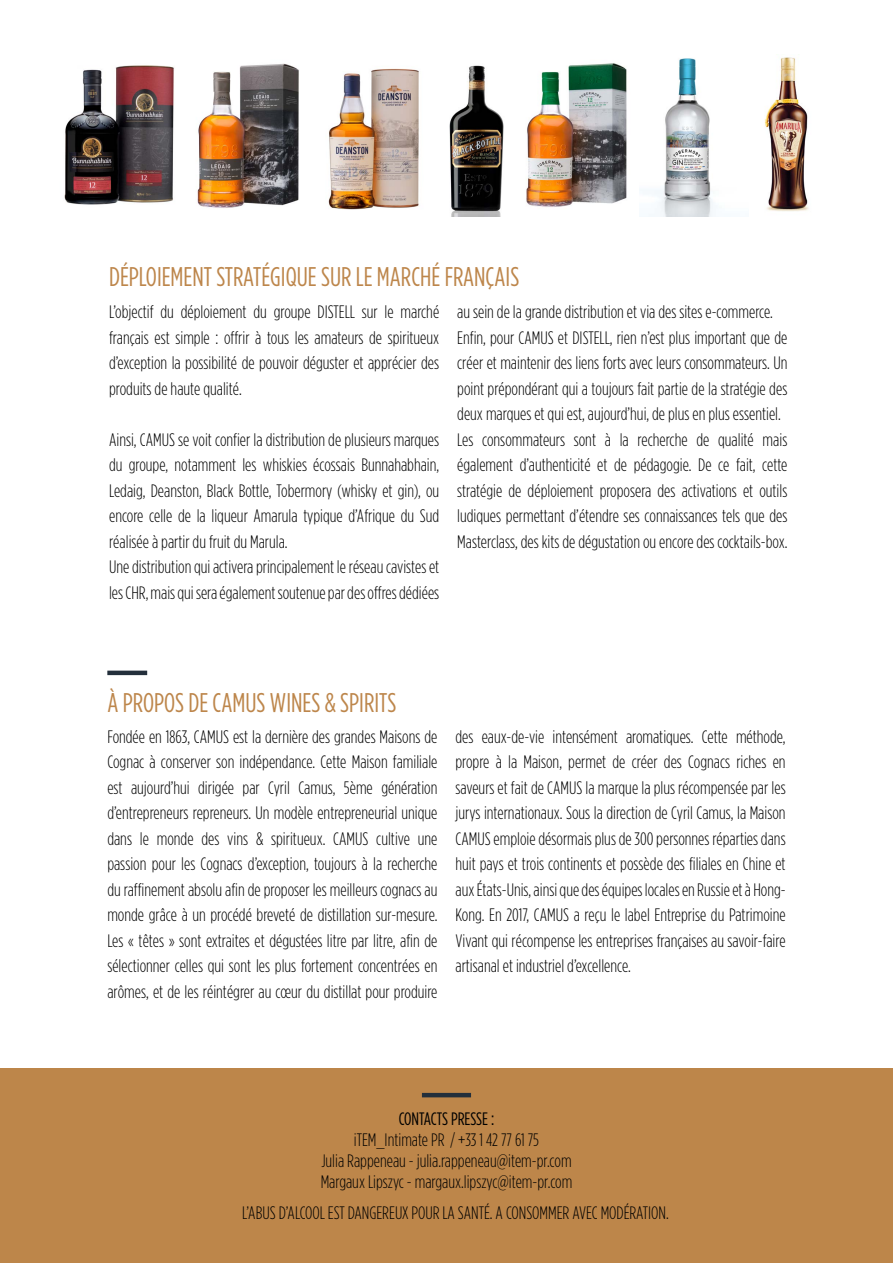
<style>
.page{position:relative;width:893px;height:1263px;background:#fff}
.page>*{position:absolute;margin:0;border:0;box-sizing:border-box;transform-origin:0 0}
.t1{font:27px "Gotham Condensed";color:#bd864b}
.t2{font:300 18px/25.5px "Gotham Condensed";color:#000;text-align:justify}
.t3{font:18px "Gotham Condensed";color:#000}
</style>
<div class="page">
<div style="left:0;top:1069px;width:893px;height:194px;background:#bd864a"></div>
<hr style="left:422px;top:1093px;width:49px;height:4px;background:#232f3b">
<hr style="left:107px;top:671px;width:40px;height:4px;background:#232f3b">
<img style="left:764px;top:57px;width:45px;height:154px">
<img style="left:64px;top:65px;width:110px;height:140px">
<img style="left:328px;top:68px;width:91px;height:142px">
<img style="left:197px;top:63px;width:102px;height:145px">
<img style="left:640px;top:58px;width:73px;height:159px">
<img style="left:449px;top:65px;width:55px;height:152px">
<img style="left:526px;top:63px;width:101px;height:144px">
<h1 class="t1" style="left:109px;top:262px;width:412px">DÉPLOIEMENT STRATÉGIQUE SUR LE MARCHÉ FRANÇAIS</h1>
<p class="t2" style="left:109px;top:299px;width:332px">L’objectif du déploiement du groupe DISTELL sur le marché français est simple : offrir à tous les amateurs de spiritueux d’exception la possibilité de pouvoir déguster et apprécier des produits de haute qualité.</p>
<p class="t2" style="left:109px;top:427px;width:332px;text-align:left">Ainsi, CAMUS se voit confier la distribution de plusieurs marques du groupe, notamment les whiskies écossais Bunnahabhain, Ledaig, Deanston, Black Bottle, Tobermory (whisky et gin), ou encore celle de la liqueur Amarula typique d’Afrique du Sud réalisée à partir du fruit du Marula.<br>Une distribution qui activera principalement le réseau cavistes et les CHR, mais qui sera également soutenue par des offres dédiées</p>
<p class="t2" style="left:457px;top:299px;width:332px;text-align:left">au sein de la grande distribution et via des sites e-commerce.<br>Enfin, pour CAMUS et DISTELL, rien n’est plus important que de créer et maintenir des liens forts avec leurs consommateurs. Un point prépondérant qui a toujours fait partie de la stratégie des deux marques et qui est, aujourd’hui, de plus en plus essentiel.<br>Les consommateurs sont à la recherche de qualité mais également d’authenticité et de pédagogie. De ce fait, cette stratégie de déploiement proposera des activations et outils ludiques permettant d’étendre ses connaissances tels que des Masterclass, des kits de dégustation ou encore des cocktails-box.</p>
<h1 class="t1" style="left:107px;top:688px;width:290px">À PROPOS DE CAMUS WINES &amp; SPIRITS</h1>
<p class="t2" style="left:107px;top:723px;width:332px">Fondée en 1863, CAMUS est la dernière des grandes Maisons de Cognac à conserver son indépendance. Cette Maison familiale est aujourd’hui dirigée par Cyril Camus, 5ème génération d’entrepreneurs repreneurs. Un modèle entrepreneurial unique dans le monde des vins &amp; spiritueux. CAMUS cultive une passion pour les Cognacs d’exception, toujours à la recherche du raffinement absolu afin de proposer les meilleurs cognacs au monde grâce à un procédé breveté de distillation sur-mesure.<br>Les « têtes » sont extraites et dégustées litre par litre, afin de sélectionner celles qui sont les plus fortement concentrées en arômes, et de les réintégrer au cœur du distillat pour produire</p>
<p class="t2" style="left:455px;top:723px;width:332px">des eaux-de-vie intensément aromatiques. Cette méthode, propre à la Maison, permet de créer des Cognacs riches en saveurs et fait de CAMUS la marque la plus récompensée par les jurys internationaux. Sous la direction de Cyril Camus, la Maison CAMUS emploie désormais plus de 300 personnes réparties dans huit pays et trois continents et possède des filiales en Chine et aux États-Unis, ainsi que des équipes locales en Russie et à Hong-Kong. En 2017, CAMUS a reçu le label Entreprise du Patrimoine Vivant qui récompense les entreprises françaises au savoir-faire artisanal et industriel d’excellence.</p>
<p class="t3" style="left:399px;top:1109px;width:97px">CONTACTS PRESSE :</p>
<p class="t2" style="left:321px;top:1129px;width:253px;line-height:21px;text-align:center">iTEM_Intimate PR / +33 1 42 77 61 75<br>Julia Rappeneau - julia.rappeneau@item-pr.com<br>Margaux Lipszyc - margaux.lipszyc@item-pr.com</p>
<p class="t2" style="left:242px;top:1199px;width:428px">L’ABUS D’ALCOOL EST DANGEREUX POUR LA SANTÉ. A CONSOMMER AVEC MODÉRATION.</p>
</div>
